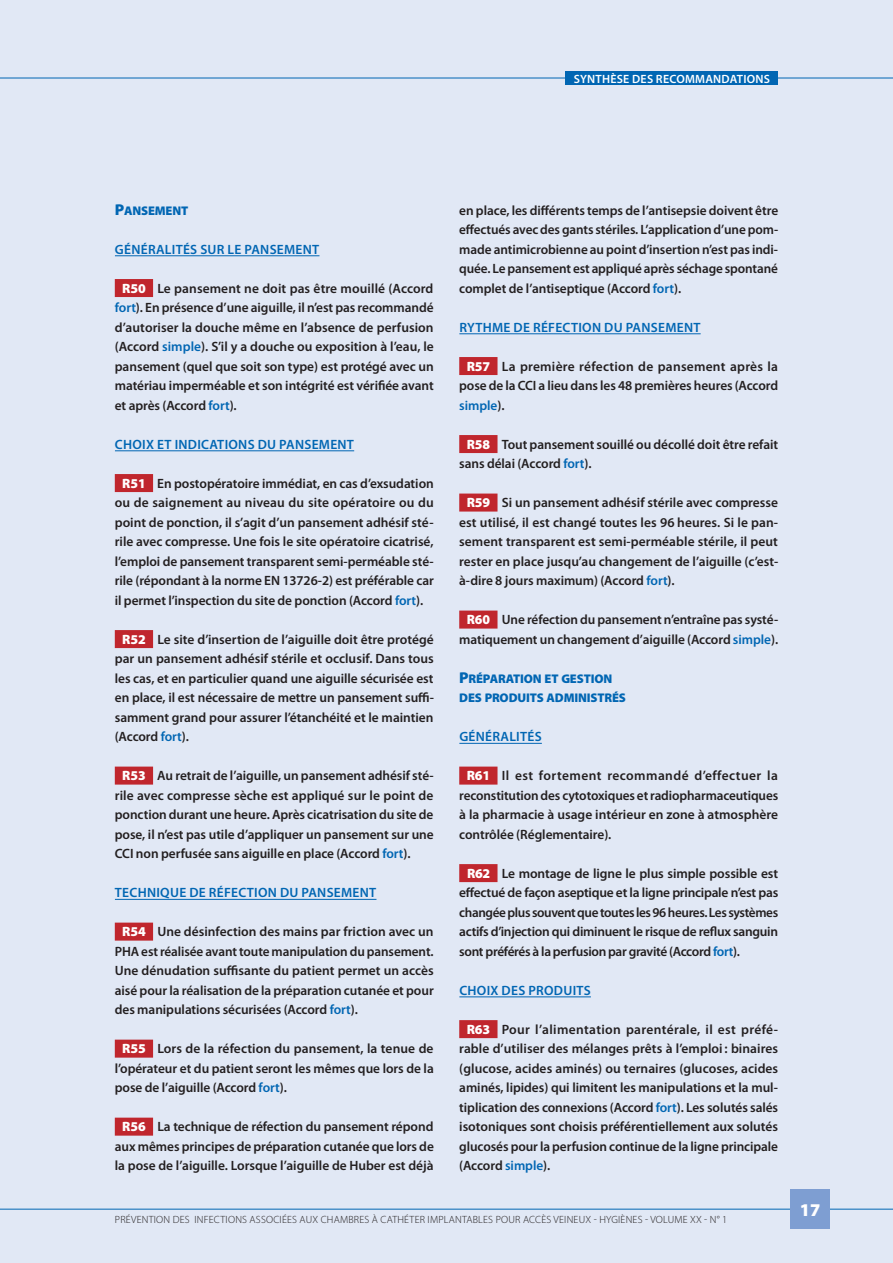
<style>
.page{position:relative;width:893px;height:1263px;background:#e1e8f5}
.page>*{position:absolute;margin:0;border:0;box-sizing:border-box;transform-origin:0 0}
.t1{font:900 18px "Myriad Pro";color:#fff}
.t2{font:600 13.5px/19.5px "Myriad Pro";letter-spacing:-.005em;color:#231f20;text-align:justify}
.t3{font:600 13.5px "Myriad Pro";letter-spacing:.02em;color:#0166b3}
.t4{font:12.6px/19.5px "Myriad Pro Black SC800";letter-spacing:-.015em;color:#0166b3}
.t5{font:600 12px "Myriad Pro";letter-spacing:.02em;color:#fff}
.t6{font:300 10.5px "Myriad Pro";letter-spacing:.02em;color:#231f20}
.s1{font-size:15.75px}
.s2{font-weight:900;color:#fff}
.s3{color:#0166b3}
</style>
<div class="page">
<hr style="left:0;top:1209px;width:893px;height:1px;background:#0166b3">
<div style="left:790px;top:1190px;width:40px;height:39px;background:#7e9ed2"></div>
<hr style="left:0;top:78px;width:893px;height:1px;background:#0166b3">
<div style="left:566px;top:71px;width:212px;height:14px;background:#0166b3"></div>
<hr style="left:459px;top:333px;width:242px;height:1px;background:#0166b3">
<div style="left:459px;top:357px;width:38px;height:18px;background:#c0262d"></div>
<div style="left:459px;top:435px;width:38px;height:18px;background:#c0262d"></div>
<div style="left:459px;top:494px;width:38px;height:18px;background:#c0262d"></div>
<div style="left:459px;top:611px;width:38px;height:18px;background:#c0262d"></div>
<hr style="left:459px;top:743px;width:83px;height:1px;background:#0166b3">
<div style="left:459px;top:767px;width:38px;height:18px;background:#c0262d"></div>
<div style="left:459px;top:864px;width:38px;height:18px;background:#c0262d"></div>
<hr style="left:459px;top:996px;width:132px;height:1px;background:#0166b3">
<div style="left:459px;top:1020px;width:38px;height:18px;background:#c0262d"></div>
<hr style="left:115px;top:255px;width:204px;height:1px;background:#0166b3">
<div style="left:115px;top:279px;width:38px;height:18px;background:#c0262d"></div>
<hr style="left:115px;top:450px;width:239px;height:1px;background:#0166b3">
<div style="left:115px;top:474px;width:38px;height:18px;background:#c0262d"></div>
<div style="left:115px;top:630px;width:38px;height:18px;background:#c0262d"></div>
<div style="left:115px;top:767px;width:38px;height:18px;background:#c0262d"></div>
<hr style="left:115px;top:899px;width:261px;height:1px;background:#0166b3">
<div style="left:115px;top:923px;width:38px;height:18px;background:#c0262d"></div>
<div style="left:115px;top:1040px;width:38px;height:18px;background:#c0262d"></div>
<div style="left:115px;top:1118px;width:38px;height:18px;background:#c0262d"></div>
<p class="t5" style="left:574px;top:71px;width:67px">Synthèse des</p>
<p class="t5" style="left:656px;top:71px;width:40px">recomma</p>
<p class="t5" style="left:713px;top:71px;width:57px">ndations</p>
<p class="t4" style="left:115px;top:200px;width:75px"><span class="s1">P</span>ANSEMENT</p>
<p class="t3" style="left:115px;top:240px;width:95px">Généralités sur</p>
<p class="t3" style="left:228px;top:240px;width:52px">le panseme</p>
<p class="t3" style="left:303px;top:240px;width:18px">nt</p>
<p class="t2" style="left:115px;top:278px;width:321px"><span class="s2">R50</span> Le pansement ne doit pas être mouillé (Accord <span class="s3">fort</span>). En présence d’une aiguille, il n’est pas recommandé d’autoriser la douche même en l’absence de perfusion (Accord <span class="s3">simple</span>). S’il y a douche ou exposition à l’eau, le pansement (quel que soit son type) est protégé avec un matériau imperméable et son intégrité est vérifiée avant et après (Accord <span class="s3">fort</span>).</p>
<p class="t3" style="left:115px;top:435px;width:199px">Choix et indications du panseme</p>
<p class="t3" style="left:338px;top:435px;width:18px">nt</p>
<p class="t2" style="left:115px;top:473px;width:321px"><span class="s2">R51</span> En postopératoire immédiat, en cas d’exsudation ou de saignement au niveau du site opératoire ou du point de ponction, il s’agit d’un pansement adhésif sté&shy;rile avec compresse. Une fois le site opératoire cicatrisé, l’emploi de pansement transparent semi-perméable sté&shy;rile (répondant à la norme EN 13726-2) est préférable car il permet l’inspection du site de ponction (Accord <span class="s3">fort</span>).</p>
<p class="t2" style="left:115px;top:629px;width:321px"><span class="s2">R52</span> Le site d’insertion de l’aiguille doit être protégé par un pansement adhésif stérile et occlusif. Dans tous les cas, et en particulier quand une aiguille sécurisée est en place, il est nécessaire de mettre un pansement suffi&shy;samment grand pour assurer l’étanchéité et le maintien (Accord <span class="s3">fort</span>).</p>
<p class="t2" style="left:115px;top:765px;width:320px"><span class="s2">R53</span> Au retrait de l’aiguille, un pansement adhésif sté&shy;rile avec compresse sèche est appliqué sur le point de ponction durant une heure. Après cicatrisation du site de pose, il n’est pas utile d’appliquer un pansement sur une CCI non perfusée sans aiguille en place (Accord <span class="s3">fort</span>).</p>
<p class="t3" style="left:115px;top:884px;width:55px">Technique</p>
<p class="t3" style="left:189px;top:884px;width:147px">de réfection du panseme</p>
<p class="t3" style="left:360px;top:884px;width:18px">nt</p>
<p class="t2" style="left:115px;top:921px;width:320px"><span class="s2">R54</span> Une désinfection des mains par friction avec un PHA est réalisée avant toute manipulation du pansement.<br>Une dénudation suffisante du patient permet un accès aisé pour la réalisation de la préparation cutanée et pour des manipulations sécurisées (Accord <span class="s3">fort</span>).</p>
<p class="t2" style="left:115px;top:1038px;width:320px"><span class="s2">R55</span> Lors de la réfection du pansement, la tenue de l’opérateur et du patient seront les mêmes que lors de la pose de l’aiguille (Accord <span class="s3">fort</span>).</p>
<p class="t2" style="left:115px;top:1116px;width:321px"><span class="s2">R56</span> La technique de réfection du pansement répond aux mêmes principes de préparation cutanée que lors de la pose de l’aiguille. Lorsque l’aiguille de Huber est déjà</p>
<p class="t2" style="left:459px;top:200px;width:320px">en place, les différents temps de l’antisepsie doivent être effectués avec des gants stériles. L’application d’une pom&shy;made antimicrobienne au point d’insertion n’est pas indi&shy;quée. Le pansement est appliqué après séchage spontané complet de l’antiseptique (Accord <span class="s3">fort</span>).</p>
<p class="t3" style="left:459px;top:318px;width:34px">Rythme</p>
<p class="t3" style="left:513px;top:318px;width:147px">de réfection du panseme</p>
<p class="t3" style="left:684px;top:318px;width:18px">nt</p>
<p class="t2" style="left:459px;top:356px;width:320px"><span class="s2">R57</span> La première réfection de pansement après la pose de la CCI a lieu dans les 48 premières heures (Accord <span class="s3">simple</span>).</p>
<p class="t2" style="left:459px;top:434px;width:320px"><span class="s2">R58</span> Tout pansement souillé ou décollé doit être refait sans délai (Accord <span class="s3">fort</span>).</p>
<p class="t2" style="left:459px;top:492px;width:321px"><span class="s2">R59</span> Si un pansement adhésif stérile avec compresse est utilisé, il est changé toutes les 96 heures. Si le pan&shy;sement transparent est semi-perméable stérile, il peut rester en place jusqu’au changement de l’aiguille (c’est&shy;à-dire 8 jours maximum) (Accord <span class="s3">fort</span>).</p>
<p class="t2" style="left:459px;top:609px;width:320px"><span class="s2">R60</span> Une réfection du pansement n’entraîne pas systé&shy;matiquement un changement d’aiguille (Accord <span class="s3">simple</span>).</p>
<p class="t4" style="left:459px;top:668px;width:168px"><span class="s1">P</span>RÉPARATION ET GESTION<br>DES PRODUITS ADMINISTRÉS</p>
<p class="t3" style="left:459px;top:728px;width:82px">Généralités</p>
<p class="t2" style="left:459px;top:765px;width:321px"><span class="s2">R61</span> I l est fortement recommandé d’effectuer la reconstitution des cytotoxiques et radiopharmaceutiques à la pharmacie à usage intérieur en zone à atmosphère contrôlée (Réglementaire).</p>
<p class="t2" style="left:459px;top:863px;width:321px"><span class="s2">R62</span> Le montage de ligne le plus simple possible est effectué de façon aseptique et la ligne principale n’est pas changée plus souvent que toutes les 96heures. Les systèmes actifs d’injection qui diminuent le risque de reflux sanguin sont préférés à la perfusion par gravité (Accord <span class="s3">fort</span>).</p>
<p class="t3" style="left:459px;top:981px;width:51px">Choix des</p>
<p class="t3" style="left:528px;top:981px;width:63px">produ its</p>
<p class="t2" style="left:459px;top:1019px;width:321px"><span class="s2">R63</span> Pour l’alimentation parentérale, il est préfé&shy;rable d’utiliser des mélanges prêts à l’emploi : binaires (glucose, acides aminés) ou ternaires (glucoses, acides aminés, lipides) qui limitent les manipulations et la mul&shy;tiplication des connexions (Accord <span class="s3">fort</span>). Les solutés salés isotoniques sont choisis préférentiellement aux solutés glucosés pour la perfusion continue de la ligne principale (Accord <span class="s3">simple</span>).</p>
<p class="t6" style="left:115px;top:1213px;width:614px">PRÉVENTION DES INFECTIONS ASSOCIÉES AUX CHAMBRES À CATHÉTER IMPLANTABLES POUR ACCÈS VEINEUX - HYGIÈNES - VOLUME XX - N° 1</p>
<h1 class="t1" style="left:800px;top:1198px;width:22px">17</h1>
</div>
